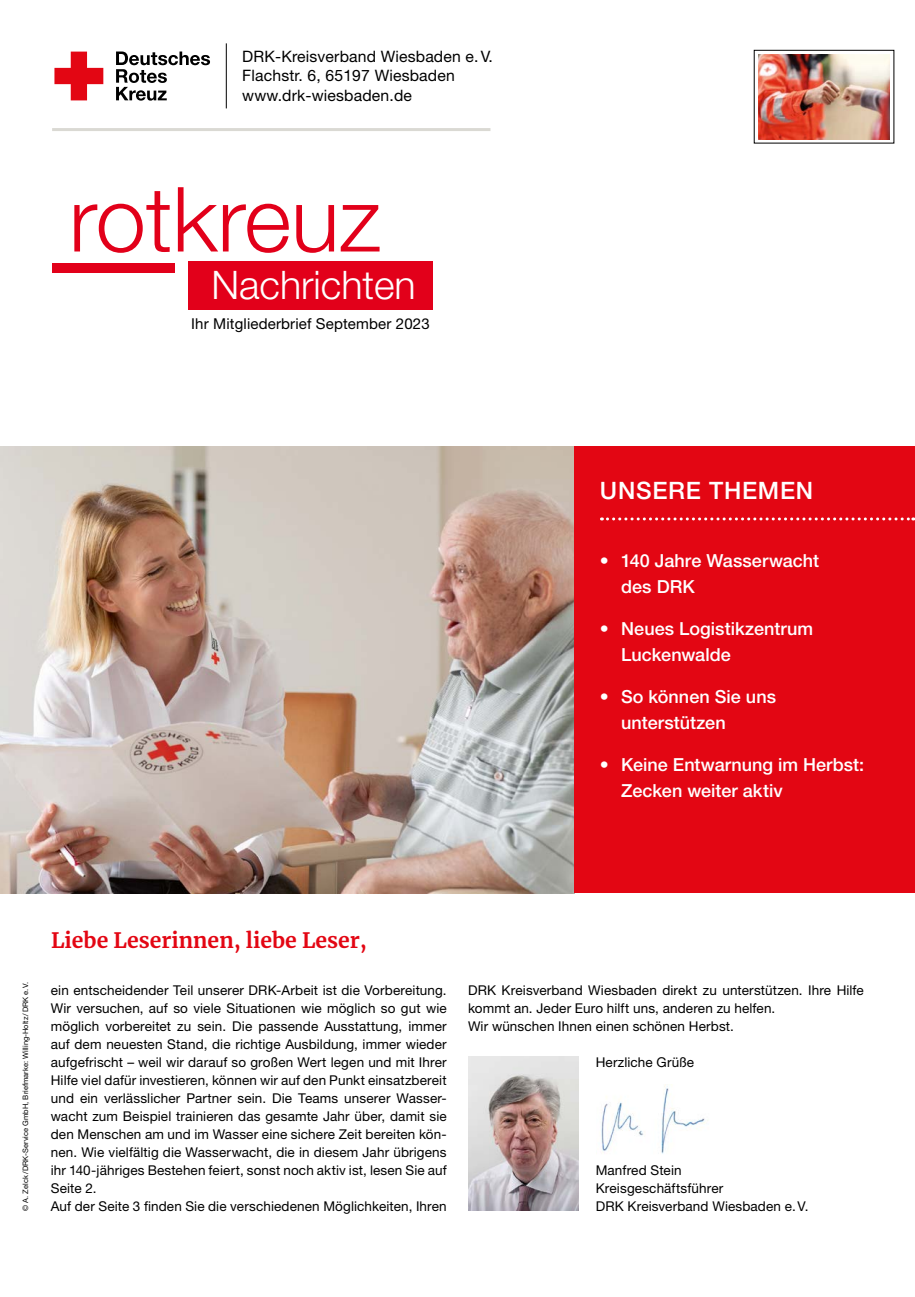
<style>
.page{position:relative;width:915px;height:1297px;background:#fff}
.page>*{position:absolute;margin:0;border:0;box-sizing:border-box;transform-origin:0 0}
.t1{font:300 90px "Helvetica Neue LT Std";color:#e2001a}
.t2{font:300 39.3px "Helvetica Neue LT Pro";color:#fff}
.t3{font:500 24px "Helvetica Neue LT Pro";letter-spacing:.03em;color:#fff}
.t4{font:700 21px "Merriweather";color:#e30613}
.t5{font:500 18px/25.5px "Helvetica Neue LT Pro";color:#fff}
.t6{font:15.75px "Helvetica Neue LT Pro";letter-spacing:.01em;color:#000}
.t7{font:15px "Helvetica Neue LT Pro";letter-spacing:.01em;color:#000}
.MGB_Copy{font:13.5px/18px "Helvetica Neue LT Pro";letter-spacing:.01em;color:#000;text-align:justify}
.MGB_Fotocredits{font:7.5px "Helvetica Neue LT Pro";color:#000}
</style>
<div class="page">
<img style="left:601px;top:1085px;width:107px;height:69px">
<img style="left:0;top:446px;width:574px;height:447px">
<svg style="left:54px;top:52px;width:49px;height:48px"></svg>
<svg style="left:116px;top:52px;width:94px;height:49px"></svg>
<hr style="left:52px;top:128px;width:438px;height:3px;background:#dad9d3">
<hr style="left:226px;top:43px;width:1px;height:65px;background:#000">
<div style="left:188px;top:261px;width:244px;height:49px;background:#e2001a"></div>
<div style="left:52px;top:263px;width:122px;height:9px;background:#e2001a"></div>
<div style="left:753px;top:50px;width:140px;height:93px;border:1px solid #000"></div>
<img style="left:758px;top:54px;width:131px;height:85px">
<div style="left:574px;top:446px;width:340px;height:447px;background:#e30613"></div>
<svg style="left:601px;top:517px;width:312px;height:3px"></svg>
<img style="left:468px;top:1057px;width:110px;height:153px">
<p class="t6" style="left:242px;top:47px;width:252px">DRK-Kreisverband Wiesbaden e.V.</p>
<p class="t6" style="left:242px;top:66px;width:214px">Flachstr. 6, 65197 Wiesbaden</p>
<p class="t6" style="left:242px;top:85px;width:171px">www.drk-wiesbaden.de</p>
<p class="t1" style="left:69px;top:164px;width:313px">rotkreuz</p>
<p class="t2" style="left:211px;top:261px;width:206px">Nachrichten</p>
<p class="t7" style="left:191px;top:314px;width:240px">Ihr Mitgliederbrief September 2023</p>
<p class="t3" style="left:599px;top:476px;width:215px">UNSERE THEMEN</p>
<p class="t5" style="left:621px;top:548px;width:199px;text-indent:-21px">• 140 Jahre Wasserwacht des DRK</p>
<p class="t5" style="left:621px;top:616px;width:193px;text-indent:-21px">• Neues Logistikzentrum<br>Luckenwalde</p>
<p class="t5" style="left:621px;top:684px;width:156px;text-indent:-21px">• So können Sie uns unterstützen</p>
<p class="t5" style="left:621px;top:752px;width:244px;text-indent:-21px">• Keine Entwarnung im Herbst:<br>Zecken weiter aktiv</p>
<p class="MGB_Fotocredits" style="left:21px;top:1211px;width:230px;rotate:-90deg">© A. Zelck/DRK-Service GmbH, Briefmarke: Willing-Holtz /DRK e.V.</p>
<p class="t4" style="left:51px;top:925px;width:317px">Liebe Leserinnen, liebe Leser,</p>
<p class="MGB_Copy" style="left:51px;top:980px;width:397px">ein entscheidender Teil unserer DRK-Arbeit ist die Vorbereitung.<br>Wir versuchen, auf so viele Situationen wie möglich so gut wie möglich vorbereitet zu sein. Die passende Ausstattung, immer auf dem neuesten Stand, die richtige Ausbildung, immer wieder aufgefrischt – weil wir darauf so großen Wert legen und mit Ihrer Hilfe viel dafür investieren, können wir auf den Punkt einsatzbereit und ein verlässlicher Partner sein. Die Teams unserer Wasser&shy;wacht zum Beispiel trainieren das gesamte Jahr über, damit sie den Menschen am und im Wasser eine sichere Zeit bereiten kön&shy;nen. Wie vielfältig die Wasserwacht, die in diesem Jahr übrigens ihr 140-jähriges Bestehen feiert, sonst noch aktiv ist, lesen Sie auf Seite 2.</p>
<p class="MGB_Copy" style="left:51px;top:1196px;width:397px">Auf der Seite 3 finden Sie die verschiedenen Möglichkeiten, Ihren</p>
<p class="MGB_Copy" style="left:468px;top:980px;width:397px">DRK Kreisverband Wiesbaden direkt zu unterstützen. Ihre Hilfe kommt an. Jeder Euro hilft uns, anderen zu helfen.</p>
<p class="MGB_Copy" style="left:468px;top:1016px;width:267px">Wir wünschen Ihnen einen schönen Herbst.</p>
<p class="MGB_Copy" style="left:595px;top:1052px;width:100px">Herzliche Grüße</p>
<p class="MGB_Copy" style="left:595px;top:1160px;width:87px">Manfred Stein</p>
<p class="MGB_Copy" style="left:595px;top:1178px;width:129px">Kreisgeschäftsführer</p>
<p class="MGB_Copy" style="left:595px;top:1196px;width:214px">DRK Kreisverband Wiesbaden e.V.</p>
</div>
